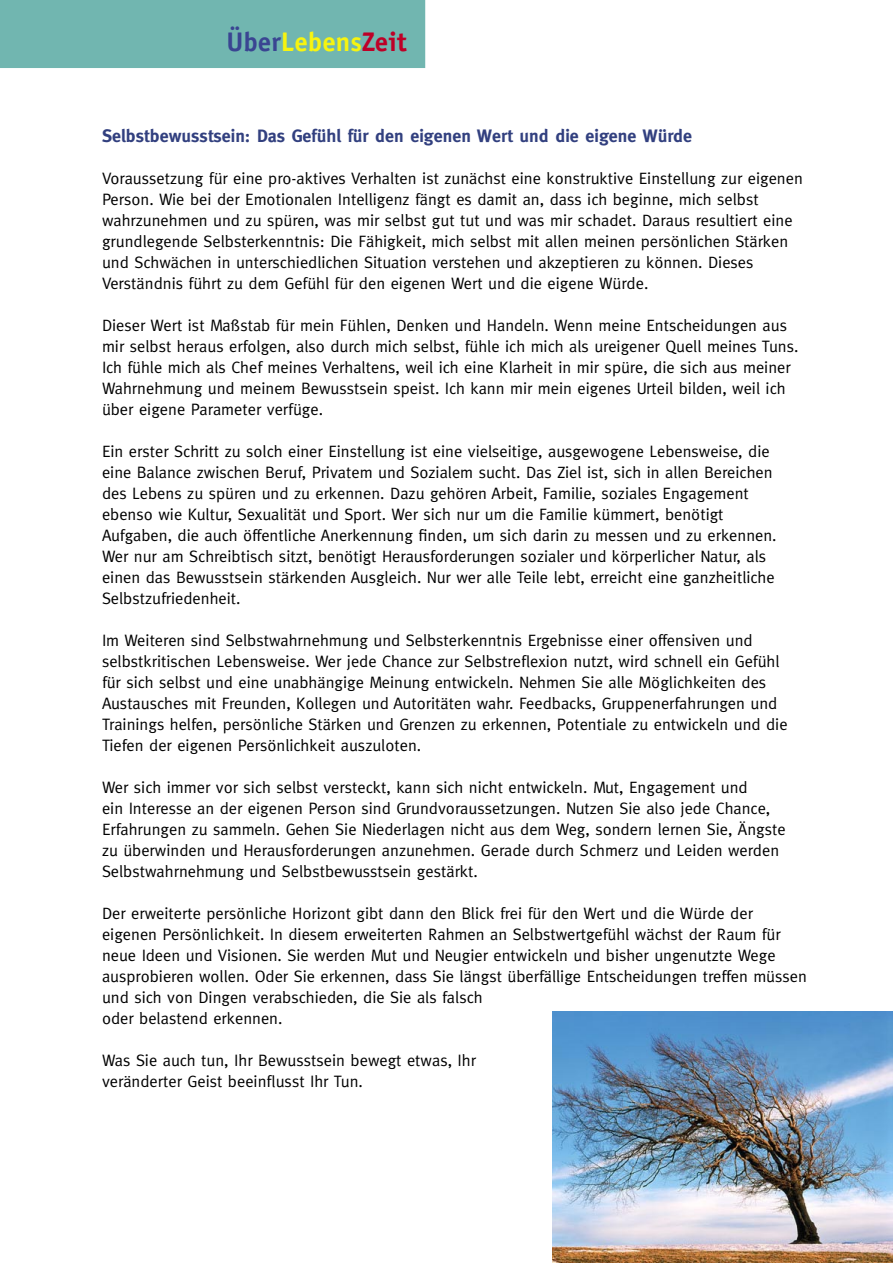
<style>
.page{position:relative;width:893px;height:1263px;background:#fff}
.page>*{position:absolute;margin:0;border:0;box-sizing:border-box;transform-origin:0 0}
.t1{font:700 27px "Officina Sans";color:#f7f410}
.t2{font:700 18px "Meta";color:#32407f}
.t3{font:16.5px/21px "Meta";color:#000}
.s1{color:#3a4592}
.s2{color:#be0027}
.s3{font-weight:400;color:#71b6b0}
</style>
<div class="page">
<div style="left:4px;top:4px;width:417px;height:60px;background:#71b6b0"></div>
<div style="left:0;top:0;width:425px;height:68px;border:9px solid #71b6b0"></div>
<img style="left:552px;top:1011px;width:341px;height:252px">
<h1 class="t1" style="left:226px;top:25px;width:190px"><span class="s1">Über</span>Lebens<span class="s2">Zeit</span><span class="s3">.</span></h1>
<p class="t2" style="left:102px;top:125px;width:592px">Selbstbewusstsein: Das Gefühl für den eigenen Wert und die eigene Würde</p>
<p class="t3" style="left:102px;top:167px;width:702px">Voraussetzung für eine pro-aktives Verhalten ist zunächst eine konstruktive Einstellung zur eigenen Person. Wie bei der Emotionalen Intelligenz fängt es damit an, dass ich beginne, mich selbst wahrzunehmen und zu spüren, was mir selbst gut tut und was mir schadet. Daraus resultiert eine grundlegende Selbsterkenntnis: Die Fähigkeit, mich selbst mit allen meinen persönlichen Stärken und Schwächen in unterschiedlichen Situation verstehen und akzeptieren zu können. Dieses Verständnis führt zu dem Gefühl für den eigenen Wert und die eigene Würde.</p>
<p class="t3" style="left:102px;top:314px;width:698px">Dieser Wert ist Maßstab für mein Fühlen, Denken und Handeln. Wenn meine Entscheidungen aus mir selbst heraus erfolgen, also durch mich selbst, fühle ich mich als ureigener Quell meines Tuns.<br>Ich fühle mich als Chef meines Verhaltens, weil ich eine Klarheit in mir spüre, die sich aus meiner Wahrnehmung und meinem Bewusstsein speist. Ich kann mir mein eigenes Urteil bilden, weil ich über eigene Parameter verfüge.</p>
<p class="t3" style="left:102px;top:440px;width:676px">Ein erster Schritt zu solch einer Einstellung ist eine vielseitige, ausgewogene Lebensweise, die eine Balance zwischen Beruf, Privatem und Sozialem sucht. Das Ziel ist, sich in allen Bereichen des Lebens zu spüren und zu erkennen. Dazu gehören Arbeit, Familie, soziales Engagement ebenso wie Kultur, Sexualität und Sport. Wer sich nur um die Familie kümmert, benötigt Aufgaben, die auch öffentliche Anerkennung finden, um sich darin zu messen und zu erkennen.<br>Wer nur am Schreibtisch sitzt, benötigt Herausforderungen sozialer und körperlicher Natur, als einen das Bewusstsein stärkenden Ausgleich. Nur wer alle Teile lebt, erreicht eine ganzheitliche Selbstzufriedenheit.</p>
<p class="t3" style="left:102px;top:629px;width:687px">Im Weiteren sind Selbstwahrnehmung und Selbsterkenntnis Ergebnisse einer offensiven und selbstkritischen Lebensweise. Wer jede Chance zur Selbstreflexion nutzt, wird schnell ein Gefühl für sich selbst und eine unabhängige Meinung entwickeln. Nehmen Sie alle Möglichkeiten des Austausches mit Freunden, Kollegen und Autoritäten wahr. Feedbacks, Gruppenerfahrungen und Trainings helfen, persönliche Stärken und Grenzen zu erkennen, Potentiale zu entwickeln und die Tiefen der eigenen Persönlichkeit auszuloten.</p>
<p class="t3" style="left:102px;top:776px;width:685px">Wer sich immer vor sich selbst versteckt, kann sich nicht entwickeln. Mut, Engagement und<br>ein Interesse an der eigenen Person sind Grundvoraussetzungen. Nutzen Sie also jede Chance, Erfahrungen zu sammeln. Gehen Sie Niederlagen nicht aus dem Weg, sondern lernen Sie, Ängste zu überwinden und Herausforderungen anzunehmen. Gerade durch Schmerz und Leiden werden Selbstwahrnehmung und Selbstbewusstsein gestärkt.</p>
<p class="t3" style="left:102px;top:902px;width:706px">Der erweiterte persönliche Horizont gibt dann den Blick frei für den Wert und die Würde der eigenen Persönlichkeit. In diesem erweiterten Rahmen an Selbstwertgefühl wächst der Raum für neue Ideen und Visionen. Sie werden Mut und Neugier entwickeln und bisher ungenutzte Wege ausprobieren wollen. Oder Sie erkennen, dass Sie längst überfällige Entscheidungen treffen müssen und sich von Dingen verabschieden, die Sie als falsch</p>
<p class="t3" style="left:102px;top:1007px;width:182px">oder belastend erkennen.</p>
<p class="t3" style="left:102px;top:1049px;width:376px">Was Sie auch tun, Ihr Bewusstsein bewegt etwas, Ihr</p>
<p class="t3" style="left:102px;top:1070px;width:262px">veränderter Geist beeinflusst Ihr Tun.</p>
</div>
